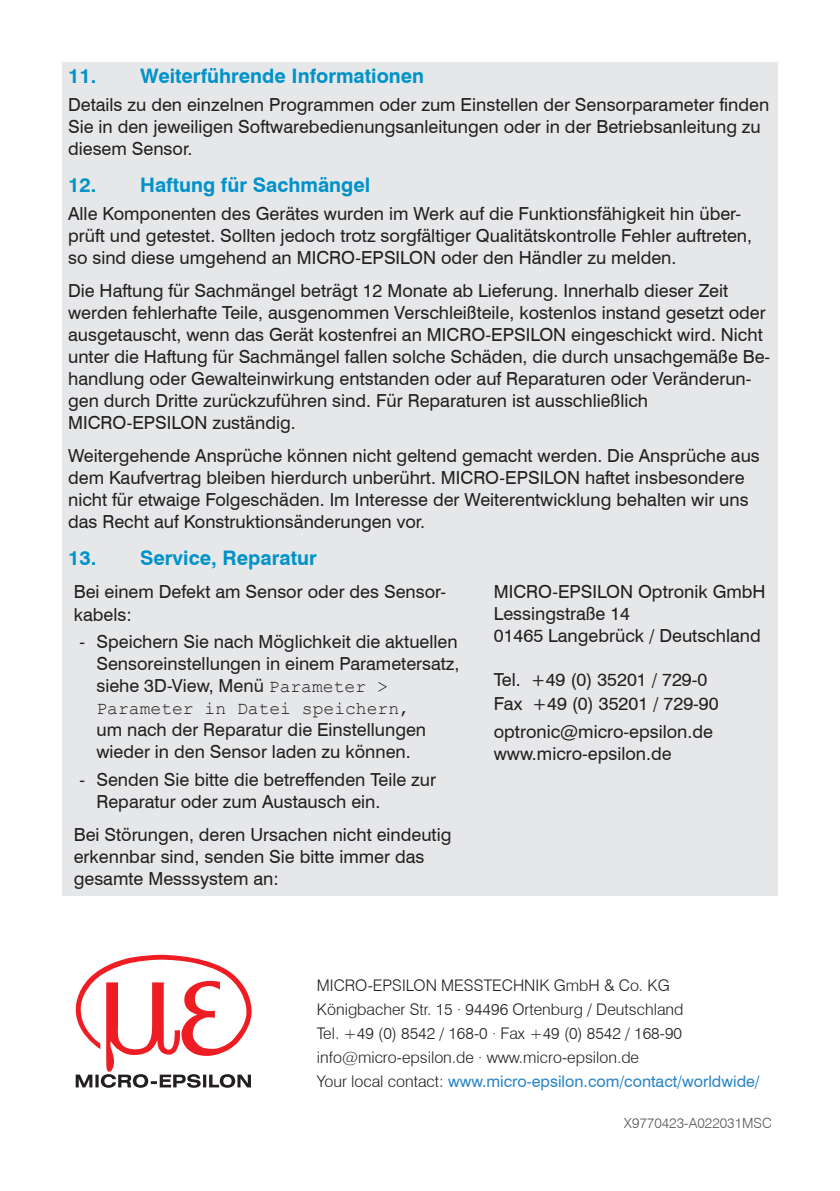
<style>
.page{position:relative;width:840px;height:1191px;background:#fff}
.page>*{position:absolute;margin:0;border:0;box-sizing:border-box;transform-origin:0 0}
.t1{font:700 20px "Swiss 721 BT";color:#0092c8}
.t2{font:18px/22px "Swiss 721 BT";color:#231f20}
.t3{font:18px "Courier New";color:#231f20}
.t4{font:300 16px/24px "Swiss 721 BT";color:#231f20}
.t5{font:300 14px "Swiss 721 BT";color:#57585a}
.s1{font-family:"Courier New"}
.s2{font-weight:400;color:#2783c5}
</style>
<div class="page">
<svg style="left:75px;top:954px;width:176px;height:133px"></svg>
<div style="left:62px;top:62px;width:715px;height:834px;background:#e6e7e9"></div>
<p class="t1" style="left:68px;top:64px;width:357px">11. Weiterführende Informationen</p>
<p class="t2" style="left:68px;top:93px;width:702px">Details zu den einzelnen Programmen oder zum Einstellen der Sensorparameter finden<br>Sie in den jeweiligen Softwarebedienungsanleitungen oder in der Betriebsanleitung zu diesem Sensor.</p>
<p class="t1" style="left:68px;top:173px;width:303px">12. Haftung für Sachmängel</p>
<p class="t2" style="left:68px;top:202px;width:685px">Alle Komponenten des Gerätes wurden im Werk auf die Funktionsfähigkeit hin über&shy;prüft und getestet. Sollten jedoch trotz sorgfältiger Qualitätskontrolle Fehler auftreten, so sind diese umgehend an MICRO-EPSILON oder den Händler zu melden.</p>
<p class="t2" style="left:68px;top:279px;width:703px">Die Haftung für Sachmängel beträgt 12 Monate ab Lieferung. Innerhalb dieser Zeit werden fehlerhafte Teile, ausgenommen Verschleißteile, kostenlos instand gesetzt oder ausgetauscht, wenn das Gerät kostenfrei an MICRO-EPSILON eingeschickt wird. Nicht unter die Haftung für Sachmängel fallen solche Schäden, die durch unsachgemäße Be&shy;handlung oder Gewalteinwirkung entstanden oder auf Reparaturen oder Veränderun&shy;gen durch Dritte zurückzuführen sind. Für Reparaturen ist ausschließlich MICRO-EPSILON zuständig.</p>
<p class="t2" style="left:68px;top:445px;width:693px">Weitergehende Ansprüche können nicht geltend gemacht werden. Die Ansprüche aus dem Kaufvertrag bleiben hierdurch unberührt. MICRO-EPSILON haftet insbesondere nicht für etwaige Folgeschäden. Im Interesse der Weiterentwicklung behalten wir uns das Recht auf Konstruktionsänderungen vor.</p>
<p class="t1" style="left:68px;top:546px;width:250px">13. Service, Reparatur</p>
<p class="t2" style="left:74px;top:581px;width:373px">Bei einem Defekt am Sensor oder des Sensor&shy;kabels:</p>
<p class="t2" style="left:96px;top:630px;width:364px;text-align:justify;text-indent:-17px">- Speichern Sie nach Möglichkeit die aktuellen Sensoreinstellungen in einem Parametersatz, siehe 3D-View, Menü <span class="s1">Parameter &gt;</span></p>
<p class="t3" style="left:96px;top:697px;width:315px">Parameter in Datei speichern,</p>
<p class="t2" style="left:96px;top:718px;width:331px">um nach der Reparatur die Einstellungen wieder in den Sensor laden zu können.</p>
<p class="t2" style="left:96px;top:768px;width:341px;text-indent:-17px">- Senden Sie bitte die betreffenden Teile zur<br>Reparatur oder zum Austausch ein.</p>
<p class="t2" style="left:74px;top:823px;width:379px">Bei Störungen, deren Ursachen nicht eindeutig erkennbar sind, senden Sie bitte immer das gesamte Messsystem an:</p>
<p class="t2" style="left:493px;top:581px;width:273px">MICRO-EPSILON Optronik GmbH<br>Lessingstraße 14<br>01465 Langebrück / Deutschland</p>
<p class="t2" style="left:493px;top:668px;width:226px;line-height:24px">Tel. +49 (0) 35201 / 729-0<br>Fax +49 (0) 35201 / 729-90</p>
<p class="t2" style="left:493px;top:720px;width:220px">optronic@micro-epsilon.de www.micro-epsilon.de</p>
<p class="t4" style="left:317px;top:973px;width:444px">MICRO-EPSILON MESSTECHNIK GmbH &amp; Co. KG Königbacher Str. 15 · 94496 Ortenburg / Deutschland<br>Tel. +49 (0) 8542 / 168-0 · Fax +49 (0) 8542 / 168-90 info@micro-epsilon.de · www.micro-epsilon.de<br>Your local contact: <span class="s2">www.micro-epsilon.com/contact/worldwide/</span></p>
<p class="t5" style="left:623px;top:1114px;width:149px">X9770423-A022031MSC</p>
</div>
